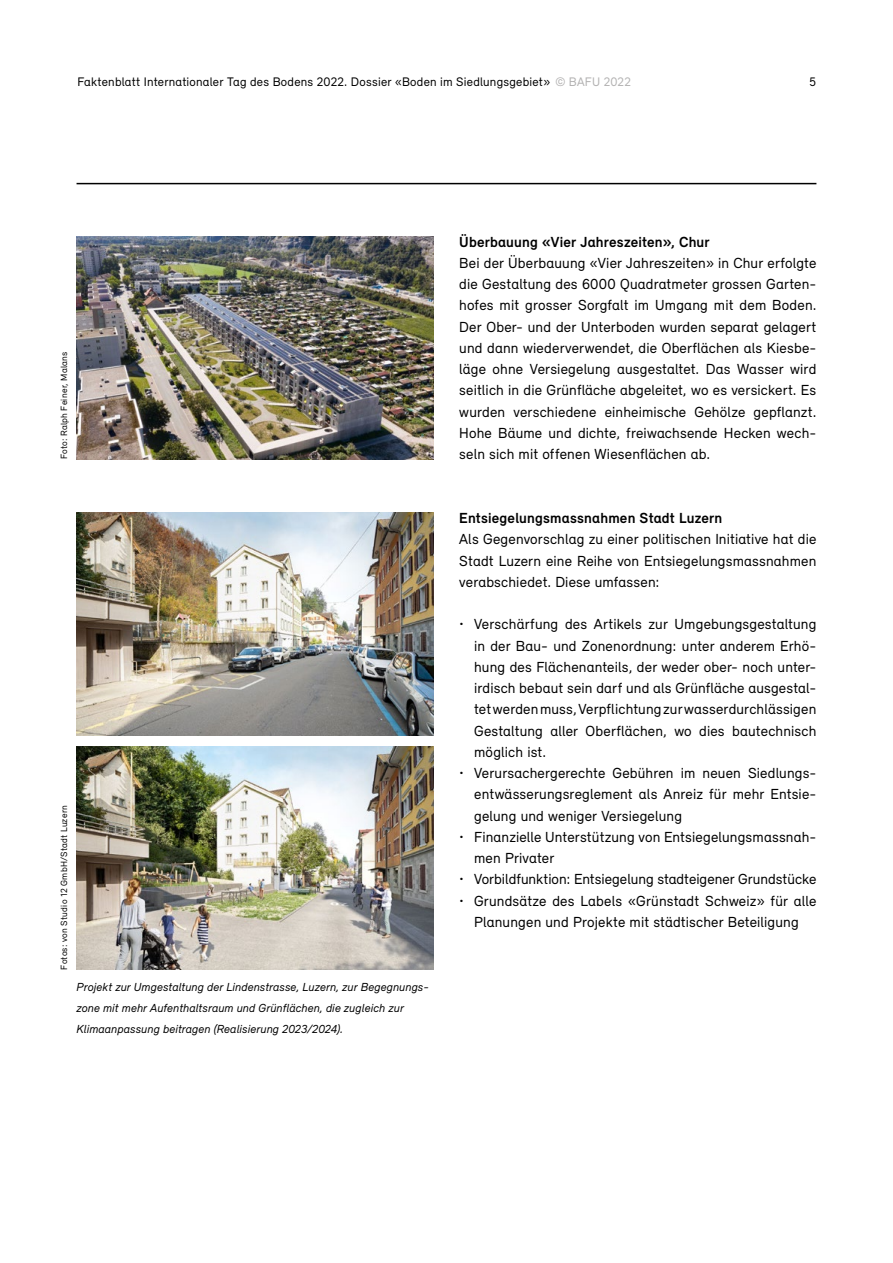
<style>
.page{position:relative;width:893px;height:1263px;background:#fff}
.page>*{position:absolute;margin:0;border:0;box-sizing:border-box;transform-origin:0 0}
.t1{font:15px/21.3px "Relevant";letter-spacing:.01em;color:#000;text-align:justify}
.t2{font:700 15px "Relevant";letter-spacing:.015em;color:#000}
.t3{font:12.75px "Relevant";letter-spacing:.02em;color:#000}
.t4{font:italic 12px/21.3px "Relevant";letter-spacing:.01em;color:#000}
.t5{font:9.3px "Relevant";letter-spacing:.025em;color:#000}
.s1{color:#b3b2b2}
</style>
<div class="page">
<img style="left:77px;top:513px;width:357px;height:222px">
<img style="left:77px;top:747px;width:357px;height:222px">
<img style="left:77px;top:236px;width:357px;height:223px">
<hr style="left:77px;top:183px;width:739px;height:1px;background:#000">
<p class="t3" style="left:77px;top:74px;width:555px">Faktenblatt Internationaler Tag des Bodens 2022. Dossier «Boden im Siedlungsgebiet» <span class="s1">© BAFU 2022</span></p>
<p class="t3" style="left:809px;top:74px;width:8px">5</p>
<p class="t5" style="left:59px;top:459px;width:109px;rotate:-90deg">Foto: Ralph Feiner, Malans</p>
<p class="t5" style="left:59px;top:969px;width:166px;rotate:-90deg">Fotos: von Studio 12 GmbH/Stadt Luzern</p>
<p class="t2" style="left:459px;top:233px;width:252px">Überbauung «Vier Jahreszeiten», Chur</p>
<p class="t1" style="left:459px;top:252px;width:359px">Bei der Überbauung «Vier Jahreszeiten» in Chur erfolgte die Gestaltung des 6000 Quadratmeter grossen Garten&shy;hofes mit grosser Sorgfalt im Umgang mit dem Boden.<br>Der Ober- und der Unterboden wurden separat gelagert und dann wiederverwendet, die Oberflächen als Kiesbe&shy;läge ohne Versiegelung ausgestaltet. Das Wasser wird seitlich in die Grünfläche abgeleitet, wo es versickert. Es wurden verschiedene einheimische Gehölze gepflanzt.<br>Hohe Bäume und dichte, freiwachsende Hecken wech&shy;seln sich mit offenen Wiesenflächen ab.</p>
<p class="t2" style="left:459px;top:509px;width:265px">Entsiegelungsmassnahmen Stadt Luzern</p>
<p class="t1" style="left:459px;top:528px;width:359px">Als Gegenvorschlag zu einer politischen Initiative hat die Stadt Luzern eine Reihe von Entsiegelungsmassnahmen verabschiedet. Diese umfassen:</p>
<p class="t1" style="left:474px;top:613px;width:344px;text-indent:-15px">• Verschärfung des Artikels zur Umgebungsgestaltung in der Bau- und Zonenordnung: unter anderem Erhö&shy;hung des Flächenanteils, der weder ober- noch unter&shy;irdisch bebaut sein darf und als Grünfläche ausgestal&shy;tet werden muss, Verpflichtung zur wasserdurchlässigen Gestaltung aller Oberflächen, wo dies bautechnisch möglich ist.</p>
<p class="t1" style="left:474px;top:762px;width:344px;text-indent:-15px">• Verursachergerechte Gebühren im neuen Siedlungs&shy;entwässerungsreglement als Anreiz für mehr Entsie&shy;gelung und weniger Versiegelung</p>
<p class="t1" style="left:474px;top:826px;width:344px;text-indent:-15px">• Finanzielle Unterstützung von Entsiegelungsmassnah&shy;men Privater</p>
<p class="t1" style="left:459px;top:868px;width:359px">• Vorbildfunktion: Entsiegelung stadteigener Grundstücke</p>
<p class="t1" style="left:459px;top:890px;width:359px;text-align:center">• Grundsätze des Labels «Grünstadt Schweiz» für alle<br>Planungen und Projekte mit städtischer Beteiligung</p>
<p class="t4" style="left:77px;top:976px;width:354px">Projekt zur Umgestaltung der Lindenstrasse, Luzern, zur Begegnungs&shy;zone mit mehr Aufenthaltsraum und Grünflächen, die zugleich zur<br>Klimaanpassung beitragen (Realisierung 2023/2024).</p>
</div>
